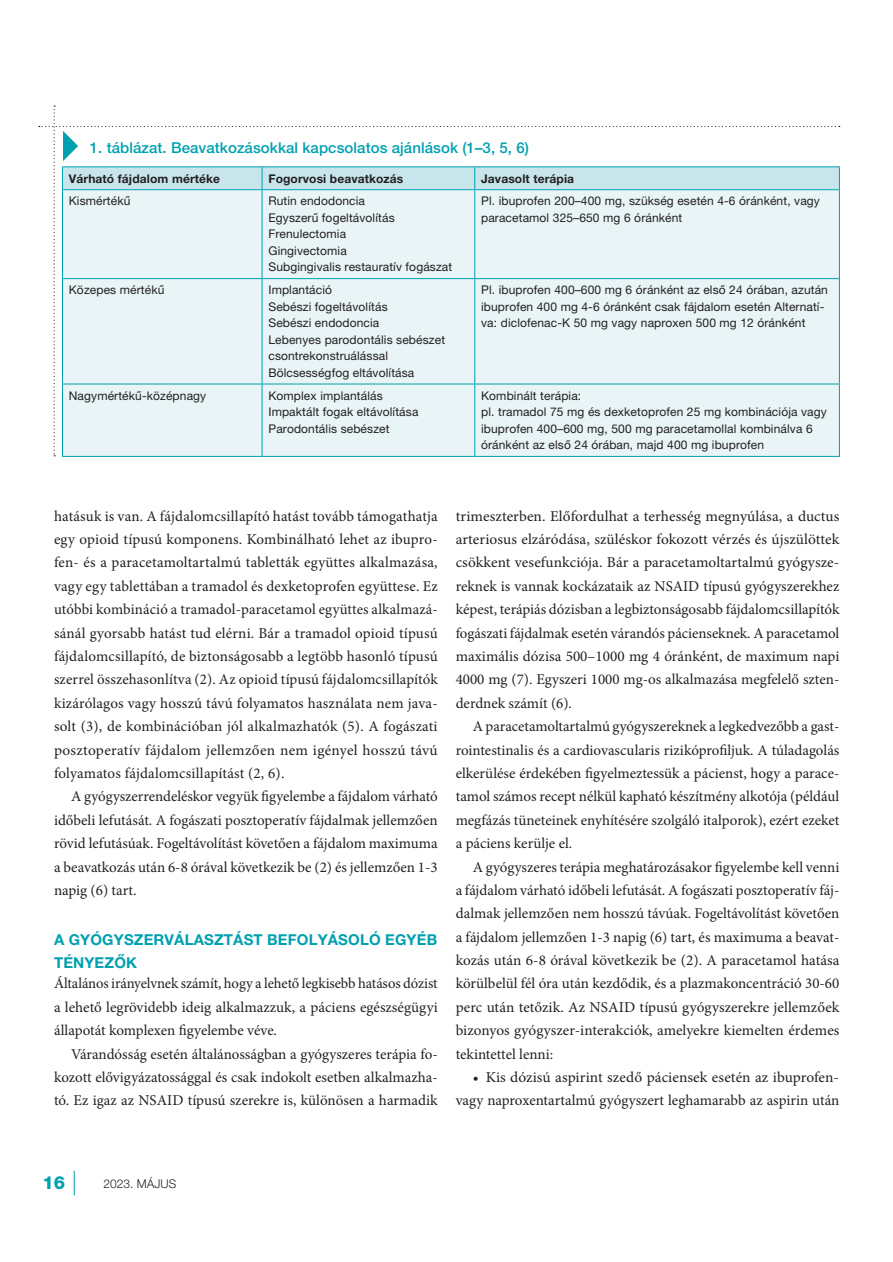
<style>
.page{position:relative;width:893px;height:1262px;background:#fff}
.page>*{position:absolute;margin:0;border:0;box-sizing:border-box;transform-origin:0 0}
.t1{font:800 18px "Helvetica Neue LT Pro";color:#00a0b0}
._04_kenyér{font:15px/23.4px "Minion Pro";color:#231f20;text-align:justify}
._05_kenyér_tompa{font:15px/23.4px "Minion Pro";color:#231f20;text-align:justify}
.t2{font:500 15px "Helvetica Neue LT Pro";letter-spacing:.005em;color:#00a0b0}
._06_alcím{font:700 15px/23.4px "Helvetica Neue LT Pro";letter-spacing:.01em;color:#00a0b0}
.táblázat_szöveg{font:12px/16.5px "Helvetica Neue LT Pro";letter-spacing:.01em;color:#231f20}
.táblázat_szöveg-2{font:700 12px "Helvetica Neue LT Pro";letter-spacing:.01em;color:#231f20}
.t3{font:300 12px "Helvetica Neue LT Pro";color:#231f20}
</style>
<div class="page">
<svg style="left:74px;top:1170px;width:1px;height:25px"></svg>
<hr style="left:62px;top:456px;width:200px;height:1px;background:#00a0b0">
<hr style="left:262px;top:456px;width:213px;height:1px;background:#00a0b0">
<hr style="left:475px;top:456px;width:364px;height:1px;background:#00a0b0">
<svg style="left:39px;top:105px;width:801px;height:351px"></svg>
<p class="t2" style="left:90px;top:138px;width:441px">1. táblázat. Beavatkozásokkal kapcsolatos ajánlások (1–3, 5, 6)</p>
<p class="táblázat_szöveg-2" style="left:69px;top:171px;width:153px">Várható fájdalom mértéke</p>
<p class="táblázat_szöveg-2" style="left:268px;top:171px;width:136px">Fogorvosi beavatkozás</p>
<p class="táblázat_szöveg-2" style="left:481px;top:171px;width:94px">Javasolt terápia</p>
<p class="táblázat_szöveg" style="left:69px;top:193px;width:63px">Kismértékű</p>
<p class="táblázat_szöveg" style="left:268px;top:193px;width:98px">Rutin endodoncia</p>
<p class="táblázat_szöveg" style="left:268px;top:209px;width:128px">Egyszerű fogeltávolítás</p>
<p class="táblázat_szöveg" style="left:268px;top:226px;width:79px">Frenulectomia</p>
<p class="táblázat_szöveg" style="left:268px;top:242px;width:80px">Gingivectomia</p>
<p class="táblázat_szöveg" style="left:268px;top:259px;width:185px">Subgingivalis restauratív fogászat</p>
<p class="táblázat_szöveg" style="left:481px;top:193px;width:340px">Pl. ibuprofen 200–400 mg, szükség esetén 4-6 óránként, vagy paracetamol 325–650 mg 6 óránként</p>
<p class="táblázat_szöveg" style="left:69px;top:282px;width:97px">Közepes mértékű</p>
<p class="táblázat_szöveg" style="left:268px;top:282px;width:65px">Implantáció</p>
<p class="táblázat_szöveg" style="left:268px;top:298px;width:121px">Sebészi fogeltávolítás</p>
<p class="táblázat_szöveg" style="left:268px;top:315px;width:112px">Sebészi endodoncia</p>
<p class="táblázat_szöveg" style="left:268px;top:331px;width:178px">Lebenyes parodontális sebészet csontrekonstruálással</p>
<p class="táblázat_szöveg" style="left:268px;top:364px;width:147px">Bölcsességfog eltávolítása</p>
<p class="táblázat_szöveg" style="left:69px;top:387px;width:139px">Nagymértékű-középnagy</p>
<p class="táblázat_szöveg" style="left:268px;top:387px;width:116px">Komplex implantálás</p>
<p class="táblázat_szöveg" style="left:268px;top:403px;width:151px">Impaktált fogak eltávolítása</p>
<p class="táblázat_szöveg" style="left:268px;top:420px;width:123px">Parodontális sebészet</p>
<p class="táblázat_szöveg" style="left:481px;top:282px;width:348px">Pl. ibuprofen 400–600 mg 6 óránként az első 24 órában, azután ibuprofen 400 mg 4-6 óránként csak fájdalom esetén Alternatí&shy;va: diclofenac-K 50 mg vagy naproxen 500 mg 12 óránként</p>
<p class="táblázat_szöveg" style="left:481px;top:387px;width:102px">Kombinált terápia:</p>
<p class="táblázat_szöveg" style="left:481px;top:403px;width:347px">pl. tramadol 75 mg és dexketoprofen 25 mg kombinációja vagy</p>
<p class="táblázat_szöveg" style="left:481px;top:420px;width:333px">ibuprofen 400–600 mg, 500 mg paracetamollal kombinálva 6 óránként az első 24 órában, majd 400 mg ibuprofen</p>
<p class="_04_kenyér" style="left:54px;top:504px;width:385px">hatásuk is van. A fájdalomcsillapító hatást tovább támogathatja egy opioid típusú komponens. Kombinálható lehet az ibupro&shy;fen- és a paracetamoltartalmú tabletták együttes alkalmazása, vagy egy tablettában a tramadol és dexketoprofen együttese. Ez utóbbi kombináció a tramadol-paracetamol együttes alkalmazá&shy;sánál gyorsabb hatást tud elérni. Bár a tramadol opioid típusú fájdalomcsillapító, de biztonságosabb a legtöbb hasonló típusú szerrel összehasonlítva (2). Az opioid típusú fájdalomcsillapítók kizárólagos vagy hosszú távú folyamatos használata nem java&shy;solt (3), de kombinációban jól alkalmazhatók (5). A fogászati posztoperatív fájdalom jellemzően nem igényel hosszú távú folyamatos fájdalomcsillapítást (2, 6).</p>
<p class="_04_kenyér" style="left:54px;top:785px;width:385px;text-indent:17px">A gyógyszerrendeléskor vegyük figyelembe a fájdalom várható időbeli lefutását. A fogászati posztoperatív fájdalmak jellemzően rövid lefutásúak. Fogeltávolítást követően a fájdalom maximuma a beavatkozás után 6-8 órával következik be (2) és jellemzően 1-3 napig (6) tart.</p>
<p class="_06_alcím" style="left:54px;top:927px;width:385px">A GYÓGYSZERVÁLASZTÁST BEFOLYÁSOLÓ EGYÉB<br>TÉNYEZŐK</p>
<p class="_05_kenyér_tompa" style="left:54px;top:972px;width:385px">Általános irányelvnek számít, hogy a lehető legkisebb hatásos dózist a lehető legrövidebb ideig alkalmazzuk, a páciens egészségügyi állapotát komplexen figyelembe véve.</p>
<p class="_04_kenyér" style="left:54px;top:1042px;width:385px;text-indent:17px">Várandósság esetén általánosságban a gyógyszeres terápia fo&shy;kozott elővigyázatossággal és csak indokolt esetben alkalmazha&shy;tó. Ez igaz az NSAID típusú szerekre is, különösen a harmadik</p>
<p class="_04_kenyér" style="left:455px;top:504px;width:385px">trimeszterben. Előfordulhat a terhesség megnyúlása, a ductus arteriosus elzáródása, szüléskor fokozott vérzés és újszülöttek csökkent vesefunkciója. Bár a paracetamoltartalmú gyógysze&shy;reknek is vannak kockázataik az NSAID típusú gyógyszerekhez képest, terápiás dózisban a legbiztonságosabb fájdalomcsillapítók fogászati fájdalmak esetén várandós pácienseknek. A paracetamol maximális dózisa 500–1000 mg 4 óránként, de maximum napi 4000 mg (7). Egyszeri 1000 mg-os alkalmazása megfelelő szten&shy;derdnek számít (6).</p>
<p class="_04_kenyér" style="left:455px;top:714px;width:385px;text-indent:17px">A paracetamoltartalmú gyógyszereknek a legkedvezőbb a gast&shy;rointestinalis és a cardiovascularis rizikóprofiljuk. A túladagolás elkerülése érdekében figyelmeztessük a pácienst, hogy a parace&shy;tamol számos recept nélkül kapható készítmény alkotója (például megfázás tüneteinek enyhítésére szolgáló italporok), ezért ezeket a páciens kerülje el.</p>
<p class="_04_kenyér" style="left:455px;top:855px;width:385px;text-indent:17px">A gyógyszeres terápia meghatározásakor figyelembe kell venni a fájdalom várható időbeli lefutását. A fogászati posztoperatív fáj&shy;dalmak jellemzően nem hosszú távúak. Fogeltávolítást követően a fájdalom jellemzően 1-3 napig (6) tart, és maximuma a beavat&shy;kozás után 6-8 órával következik be (2). A paracetamol hatása körülbelül fél óra után kezdődik, és a plazmakoncentráció 30-60 perc után tetőzik. Az NSAID típusú gyógyszerekre jellemzőek bizonyos gyógyszer-interakciók, amelyekre kiemelten érdemes tekintettel lenni:</p>
<p class="_04_kenyér" style="left:455px;top:1065px;width:385px;text-align:right">• Kis dózisú aspirint szedő páciensek esetén az ibuprofen&shy;vagy naproxentartalmú gyógyszert leghamarabb az aspirin után</p>
<p class="t1" style="left:43px;top:1172px;width:24px">16</p>
<p class="t3" style="left:104px;top:1176px;width:74px">2023. MÁJUS</p>
</div>
